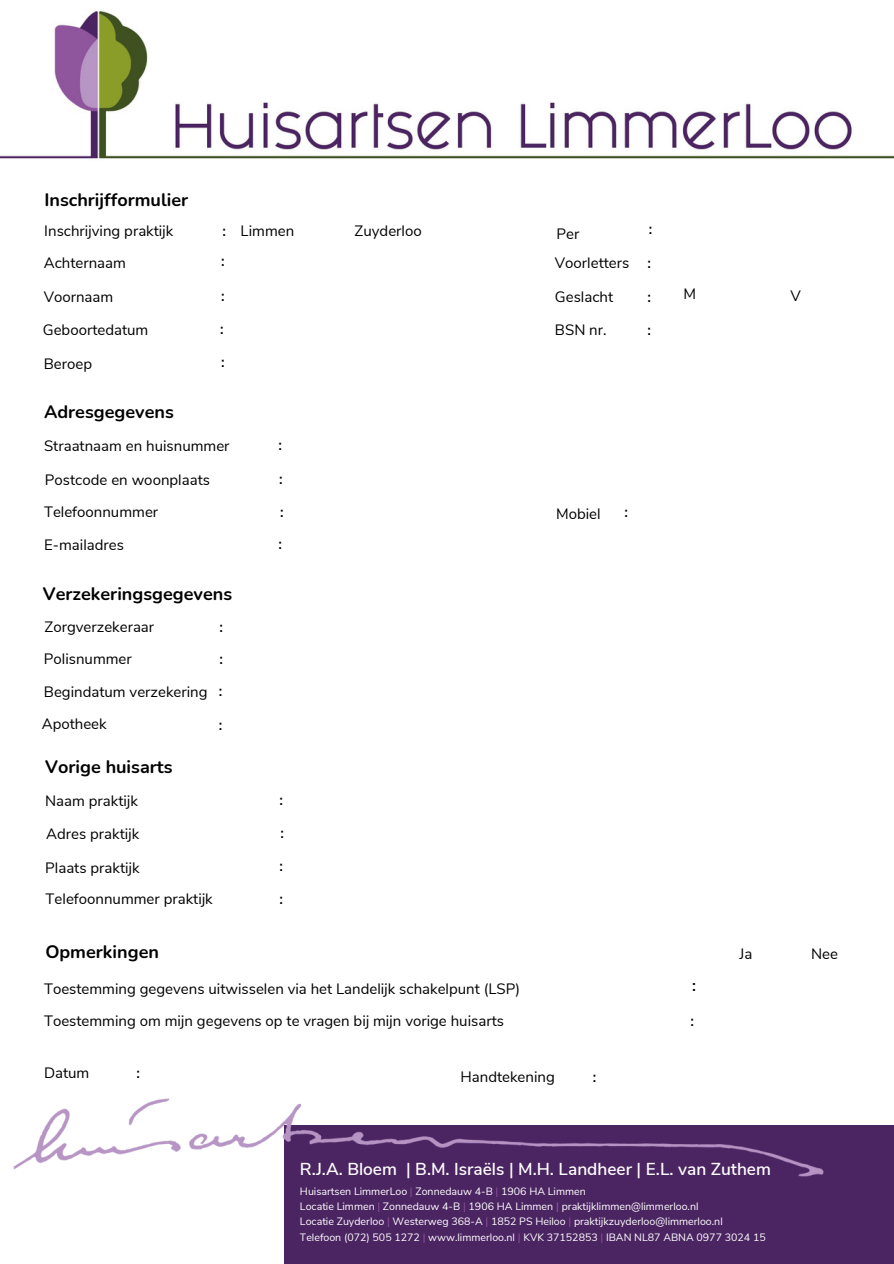
<style>
.page{position:relative;width:894px;height:1264px;background:#fff}
.page>*{position:absolute;margin:0;border:0;box-sizing:border-box;transform-origin:0 0}
.t1{font:700 18px "Nunito";color:#000}
.t2{font:600 17.25px "Nunito Sans";color:#fff}
.t3{font:600 16.5px "Nunito Sans";color:#000}
.t4{font:15px "Nunito Sans";color:#000}
.t5{font:600 15px "Nunito Sans";color:#000}
.t6{font:10.65px "Nunito Sans";color:#fff}
.s1{color:#8f569e}
.s2{font-weight:600;color:#8f569e}
</style>
<div class="page">
<img style="left:0;top:10px;width:893px;height:149px">
<div style="left:285px;top:1124px;width:608px;height:139px;background:#4b2462"></div>
<img style="left:13px;top:1098px;width:839px;height:94px">
<p class="t1" style="left:44px;top:188px;width:145px">Inschrijfformulier</p>
<p class="t4" style="left:44px;top:221px;width:130px">Inschrijving praktijk</p>
<p class="t5" style="left:222px;top:221px;width:5px">:</p>
<p class="t4" style="left:44px;top:252px;width:84px">Achternaam</p>
<p class="t5" style="left:221px;top:251px;width:5px">:</p>
<p class="t4" style="left:554px;top:252px;width:76px">Voorletters</p>
<p class="t5" style="left:647px;top:252px;width:5px">:</p>
<p class="t4" style="left:44px;top:287px;width:71px">Voornaam</p>
<p class="t5" style="left:221px;top:285px;width:5px">:</p>
<p class="t5" style="left:647px;top:287px;width:5px">:</p>
<p class="t4" style="left:43px;top:320px;width:107px">Geboortedatum</p>
<p class="t5" style="left:220px;top:319px;width:5px">:</p>
<p class="t4" style="left:554px;top:320px;width:53px">BSN nr.</p>
<p class="t5" style="left:647px;top:320px;width:5px">:</p>
<p class="t4" style="left:44px;top:353px;width:50px">Beroep</p>
<p class="t5" style="left:221px;top:352px;width:5px">:</p>
<p class="t4" style="left:240px;top:221px;width:55px">Limmen</p>
<p class="t4" style="left:354px;top:221px;width:69px">Zuyderloo</p>
<p class="t4" style="left:556px;top:224px;width:24px">Per</p>
<p class="t5" style="left:648px;top:219px;width:5px">:</p>
<p class="t4" style="left:554px;top:287px;width:60px">Geslacht</p>
<p class="t1" style="left:44px;top:400px;width:131px">Adresgegevens</p>
<p class="t4" style="left:44px;top:436px;width:187px">Straatnaam en huisnummer</p>
<p class="t5" style="left:278px;top:434px;width:5px">:</p>
<p class="t4" style="left:45px;top:470px;width:166px">Postcode en woonplaats</p>
<p class="t5" style="left:279px;top:468px;width:5px">:</p>
<p class="t4" style="left:44px;top:501px;width:116px">Telefoonnummer</p>
<p class="t5" style="left:280px;top:501px;width:5px">:</p>
<p class="t4" style="left:556px;top:504px;width:46px">Mobiel</p>
<p class="t5" style="left:624px;top:501px;width:5px">:</p>
<p class="t4" style="left:44px;top:535px;width:81px">E-mailadres</p>
<p class="t5" style="left:278px;top:533px;width:5px">:</p>
<p class="t1" style="left:43px;top:581px;width:191px">Verzekeringsgegevens</p>
<p class="t4" style="left:45px;top:617px;width:111px">Zorgverzekeraar</p>
<p class="t5" style="left:219px;top:617px;width:5px">:</p>
<p class="t4" style="left:44px;top:649px;width:89px">Polisnummer</p>
<p class="t5" style="left:219px;top:649px;width:5px">:</p>
<p class="t4" style="left:44px;top:682px;width:165px">Begindatum verzekering</p>
<p class="t5" style="left:219px;top:680px;width:5px">:</p>
<p class="t4" style="left:42px;top:713px;width:66px">Apotheek</p>
<p class="t5" style="left:219px;top:714px;width:5px">:</p>
<p class="t1" style="left:45px;top:755px;width:129px">Vorige huisarts</p>
<p class="t4" style="left:45px;top:791px;width:94px">Naam praktijk</p>
<p class="t5" style="left:279px;top:789px;width:5px">:</p>
<p class="t4" style="left:46px;top:824px;width:94px">Adres praktij k</p>
<p class="t5" style="left:280px;top:822px;width:5px">:</p>
<p class="t4" style="left:45px;top:857px;width:96px">Plaats praktijk</p>
<p class="t5" style="left:279px;top:856px;width:5px">:</p>
<p class="t4" style="left:46px;top:889px;width:169px">Telefoonnummer praktijk</p>
<p class="t5" style="left:279px;top:888px;width:5px">:</p>
<p class="t1" style="left:45px;top:939px;width:115px">Opmerkingen</p>
<p class="t4" style="left:44px;top:978px;width:477px">Toestemming gegevens uitwisselen via het Landelijk schakelpunt (LSP)</p>
<p class="t4" style="left:44px;top:1010px;width:461px">Toestemming om mijn gegevens op te vragen bij mijn vorige huisarts</p>
<p class="t4" style="left:44px;top:1063px;width:47px">Datum</p>
<p class="t5" style="left:136px;top:1063px;width:5px">:</p>
<p class="t4" style="left:460px;top:1067px;width:96px">Handtekening</p>
<p class="t5" style="left:592px;top:1067px;width:5px">:</p>
<p class="t4" style="left:683px;top:284px;width:14px">M</p>
<p class="t4" style="left:790px;top:285px;width:12px">V</p>
<p class="t3" style="left:692px;top:974px;width:5px">:</p>
<p class="t5" style="left:690px;top:1010px;width:5px">:</p>
<p class="t4" style="left:739px;top:944px;width:14px">Ja</p>
<p class="t4" style="left:810px;top:944px;width:28px">Nee</p>
<p class="t2" style="left:300px;top:1157px;width:472px">R.J.A. Bloem | B.M. Israëls | M.H. Landheer | E.L. van Zuthem</p>
<p class="t6" style="left:300px;top:1183px;width:287px">Huisartsen LimmerLoo <span class="s1">|</span> Zonnedauw 4-B <span class="s1">|</span> 1906 HA Limmen</p>
<p class="t6" style="left:300px;top:1229px;width:467px">Telefoon (072) 505 1272 <span class="s1">|</span> www.limmerloo.nl <span class="s1">|</span> KVK 37152853 <span class="s1">|</span> IBAN NL87 ABNA 0977 3024 15</p>
<p class="t6" style="left:300px;top:1198px;width:400px">Locatie Limmen <span class="s1">|</span> Zonnedauw 4-B <span class="s1">|</span> 1906 HA Limmen <span class="s2">|</span> praktijklimmen@limmerloo.nl</p>
<p class="t6" style="left:300px;top:1214px;width:424px">Locatie Zuyderloo <span class="s1">|</span> Westerweg 368-A <span class="s1">|</span> 1852 PS Heiloo <span class="s1">|</span> praktijkzuyderloo@limmerloo.nl</p>
</div>
